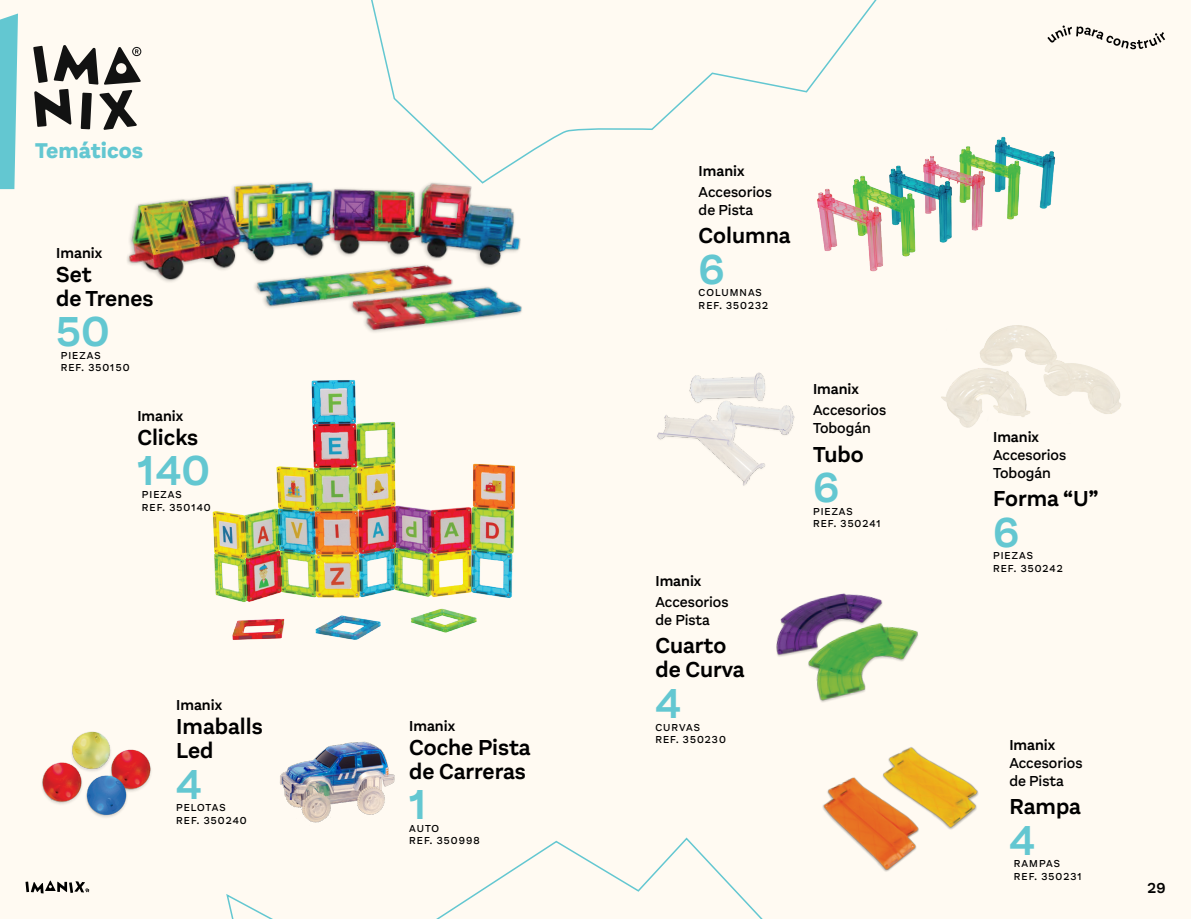
<style>
.page{position:relative;width:1191px;height:919px;background:#fff}
.page>*{position:absolute;margin:0;border:0;box-sizing:border-box;transform-origin:0 0}
.t1{font:600 43.5px "Aestetico";color:#63c7d1}
.t2{font:600 22.5px/24px "Aestetico";color:#000}
.t3{font:800 22.2px "Aestetico";color:#63c7d1}
.t4{font:500 15px/18px "Aestetico";color:#000}
.t5{font:600 15px "Aestetico";color:#000}
.t6{font:500 10.5px "Aestetico";letter-spacing:.1em;color:#000}
.t7{font:500 10.5px "Aestetico";letter-spacing:.08em;color:#000}
</style>
<div class="page">
<div style="left:0;top:0;width:1191px;height:918px;background:#fffaf2"></div>
<svg style="left:0;top:13px;width:18px;height:176px;background:#75cdd4"></svg>
<svg style="left:371px;top:0;width:506px;height:149px"></svg>
<svg style="left:33px;top:45px;width:108px;height:85px"></svg>
<svg style="left:226px;top:837px;width:536px;height:81px"></svg>
<img style="left:811px;top:131px;width:245px;height:141px">
<img style="left:776px;top:593px;width:142px;height:109px">
<img style="left:127px;top:149px;width:409px;height:183px">
<img style="left:657px;top:372px;width:138px;height:114px">
<img style="left:941px;top:325px;width:180px;height:103px">
<img style="left:822px;top:747px;width:157px;height:125px">
<img style="left:42px;top:731px;width:109px;height:87px">
<img style="left:212px;top:380px;width:303px;height:260px">
<img style="left:280px;top:741px;width:115px;height:82px">
<svg style="left:1047px;top:25px;width:118px;height:24px"></svg>
<svg style="left:25px;top:880px;width:64px;height:13px"></svg>
<h3 class="t3" style="left:35px;top:137px;width:109px">Temáticos</h3>
<p class="t5" style="left:56px;top:244px;width:47px">Imanix</p>
<p class="t2" style="left:56px;top:262px;width:37px">Set</p>
<p class="t2" style="left:56px;top:286px;width:99px">de Trenes</p>
<p class="t1" style="left:56px;top:306px;width:55px">50</p>
<p class="t6" style="left:61px;top:349px;width:41px">PIEZAS</p>
<p class="t6" style="left:61px;top:362px;width:70px">REF. 350150</p>
<p class="t5" style="left:137px;top:407px;width:47px">Imanix</p>
<p class="t2" style="left:137px;top:425px;width:62px">Clicks</p>
<p class="t1" style="left:137px;top:445px;width:74px">140</p>
<p class="t6" style="left:142px;top:488px;width:41px">PIEZAS</p>
<p class="t6" style="left:142px;top:501px;width:70px">REF. 350140</p>
<p class="t5" style="left:176px;top:696px;width:47px">Imanix</p>
<p class="t2" style="left:176px;top:715px;width:88px">Imaballs<br>Led</p>
<p class="t1" style="left:176px;top:758px;width:27px">4</p>
<p class="t7" style="left:176px;top:801px;width:51px">PELOTAS</p>
<p class="t6" style="left:176px;top:814px;width:72px">REF. 350240</p>
<p class="t5" style="left:409px;top:716px;width:47px">Imanix</p>
<p class="t2" style="left:409px;top:735px;width:123px">Coche Pista de Carreras</p>
<p class="t1" style="left:409px;top:779px;width:20px">1</p>
<p class="t6" style="left:409px;top:822px;width:31px">AUTO</p>
<p class="t6" style="left:409px;top:834px;width:72px">REF. 350998</p>
<p class="t5" style="left:698px;top:162px;width:47px">Imanix</p>
<p class="t4" style="left:698px;top:183px;width:75px">Accesorios de Pista</p>
<p class="t2" style="left:698px;top:224px;width:94px">Columna</p>
<p class="t1" style="left:698px;top:244px;width:28px">6</p>
<p class="t6" style="left:698px;top:287px;width:65px">COLUMNAS</p>
<p class="t6" style="left:698px;top:299px;width:71px">REF. 350232</p>
<p class="t5" style="left:813px;top:380px;width:47px">Imanix</p>
<p class="t4" style="left:813px;top:401px;width:75px">Accesorios</p>
<p class="t4" style="left:813px;top:419px;width:59px">Tobogán</p>
<p class="t2" style="left:813px;top:442px;width:52px">Tubo</p>
<p class="t1" style="left:813px;top:462px;width:28px">6</p>
<p class="t6" style="left:813px;top:505px;width:41px">PIEZAS</p>
<p class="t6" style="left:813px;top:518px;width:69px">REF. 350241</p>
<p class="t5" style="left:993px;top:428px;width:47px">Imanix</p>
<p class="t4" style="left:993px;top:446px;width:75px">Accesorios</p>
<p class="t4" style="left:993px;top:464px;width:59px">Tobogán</p>
<p class="t2" style="left:993px;top:487px;width:107px">Forma “U”</p>
<p class="t1" style="left:993px;top:506px;width:28px">6</p>
<p class="t6" style="left:993px;top:549px;width:41px">PIEZAS</p>
<p class="t6" style="left:993px;top:562px;width:71px">REF. 350242</p>
<p class="t5" style="left:655px;top:572px;width:47px">Imanix</p>
<p class="t4" style="left:655px;top:593px;width:75px">Accesorios</p>
<p class="t4" style="left:655px;top:611px;width:56px">de Pista</p>
<p class="t2" style="left:655px;top:634px;width:91px">Cuarto de Curva</p>
<p class="t1" style="left:655px;top:677px;width:27px">4</p>
<p class="t6" style="left:655px;top:721px;width:46px">CURVAS</p>
<p class="t6" style="left:655px;top:733px;width:72px">REF. 350230</p>
<p class="t5" style="left:1009px;top:735px;width:47px">Imanix</p>
<p class="t4" style="left:1009px;top:753px;width:75px">Accesorios de Pista</p>
<p class="t2" style="left:1009px;top:794px;width:73px">Rampa</p>
<p class="t1" style="left:1009px;top:814px;width:27px">4</p>
<p class="t6" style="left:1013px;top:857px;width:48px">RAMPAS</p>
<p class="t6" style="left:1013px;top:870px;width:69px">REF. 350231</p>
<h3 class="t5" style="left:1147px;top:879px;width:19px">29</h3>
</div>
